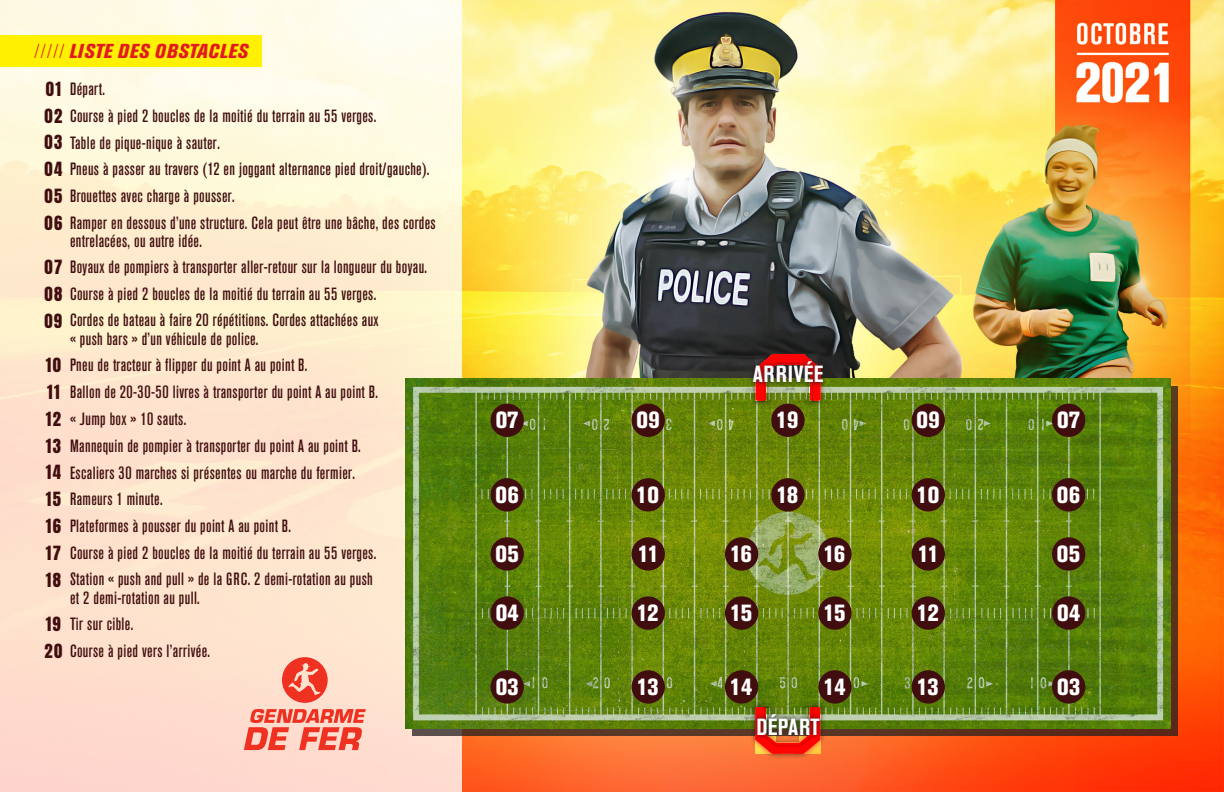
<style>
.page{position:relative;width:1224px;height:792px;background:#fff}
.page>*{position:absolute;margin:0;border:0;box-sizing:border-box;transform-origin:0 0}
.chiffre_terrain{font:800 condensed 23.2px "Akzidenz Grotesk Pro";letter-spacing:-.01em;color:#fff}
.t1{font:700 condensed 23.2px "Akzidenz Grotesk Pro";letter-spacing:.03em;color:#fff}
.t2{font:700 condensed 23.2px "Akzidenz Grotesk Pro";letter-spacing:.01em;color:#fff}
.t3{font:italic 800 condensed 20px "Akzidenz Grotesk Pro";letter-spacing:.03em;color:#e21a21}
.Paragraph_Style_1{font:500 condensed 17.6px/18.6px "Akzidenz Grotesk Pro";letter-spacing:.02em;color:#410e10}
.chiffre_énumération{font:16.7px "Anton";letter-spacing:.075em;color:#410e10}
.s1{font-weight:300;font-style:normal}
.s2{font-family:"Anton";font-weight:400;font-stretch:normal;font-size:16.7px}
</style>
<div class="page">
<img style="left:461px;top:0;width:763px;height:792px">
<svg style="left:0;top:0;width:461px;height:792px;background:#feead3"></svg>
<div style="left:413px;top:386px;width:765px;height:350px;background:#231f20;opacity:.75"></div>
<img style="left:405px;top:379px;width:766px;height:349px">
<div style="left:744px;top:348px;width:88px;height:59px;background:#231f20;opacity:.75"></div>
<svg style="left:747px;top:354px;width:82px;height:48px;background:#966434"></svg>
<div style="left:744px;top:701px;width:88px;height:59px;background:#231f20;opacity:.75"></div>
<svg style="left:747px;top:706px;width:82px;height:48px;background:#cf5722"></svg>
<div style="left:490px;top:478px;width:34px;height:34px;background:#410e10;border-radius:50%"></div>
<svg style="left:749px;top:357px;width:79px;height:30px;background:#702b18"></svg>
<svg style="left:753px;top:709px;width:71px;height:31px;background:#864726"></svg>
<div style="left:490px;top:404px;width:34px;height:33px;background:#410e10;border-radius:50%"></div>
<div style="left:490px;top:537px;width:34px;height:34px;background:#410e10;border-radius:50%"></div>
<div style="left:490px;top:596px;width:34px;height:34px;background:#410e10;border-radius:50%"></div>
<div style="left:490px;top:670px;width:34px;height:34px;background:#410e10;border-radius:50%"></div>
<div style="left:1052px;top:478px;width:33px;height:34px;background:#410e10;border-radius:50%"></div>
<div style="left:1052px;top:404px;width:33px;height:33px;background:#410e10;border-radius:50%"></div>
<div style="left:1052px;top:537px;width:33px;height:34px;background:#410e10;border-radius:50%"></div>
<div style="left:1052px;top:596px;width:33px;height:34px;background:#410e10;border-radius:50%"></div>
<div style="left:1052px;top:670px;width:33px;height:34px;background:#410e10;border-radius:50%"></div>
<div style="left:912px;top:478px;width:33px;height:34px;background:#410e10;border-radius:50%"></div>
<div style="left:912px;top:404px;width:33px;height:33px;background:#410e10;border-radius:50%"></div>
<div style="left:912px;top:537px;width:33px;height:34px;background:#410e10;border-radius:50%"></div>
<div style="left:912px;top:596px;width:33px;height:34px;background:#410e10;border-radius:50%"></div>
<div style="left:912px;top:670px;width:33px;height:34px;background:#410e10;border-radius:50%"></div>
<div style="left:632px;top:478px;width:33px;height:34px;background:#410e10;border-radius:50%"></div>
<div style="left:632px;top:404px;width:33px;height:33px;background:#410e10;border-radius:50%"></div>
<div style="left:632px;top:537px;width:33px;height:34px;background:#410e10;border-radius:50%"></div>
<div style="left:632px;top:596px;width:33px;height:34px;background:#410e10;border-radius:50%"></div>
<div style="left:632px;top:670px;width:33px;height:34px;background:#410e10;border-radius:50%"></div>
<div style="left:771px;top:478px;width:34px;height:34px;background:#410e10;border-radius:50%"></div>
<div style="left:771px;top:404px;width:34px;height:33px;background:#410e10;border-radius:50%"></div>
<div style="left:725px;top:596px;width:33px;height:34px;background:#410e10;border-radius:50%"></div>
<div style="left:725px;top:670px;width:33px;height:34px;background:#410e10;border-radius:50%"></div>
<div style="left:725px;top:537px;width:33px;height:34px;background:#410e10;border-radius:50%"></div>
<div style="left:818px;top:596px;width:34px;height:34px;background:#410e10;border-radius:50%"></div>
<div style="left:818px;top:670px;width:34px;height:34px;background:#410e10;border-radius:50%"></div>
<div style="left:818px;top:537px;width:34px;height:34px;background:#410e10;border-radius:50%"></div>
<div style="left:0;top:35px;width:262px;height:31px;background:#fff101"></div>
<svg style="left:282px;top:657px;width:46px;height:46px;background:#f47262"></svg>
<svg style="left:244px;top:709px;width:122px;height:41px;background:#f68677"></svg>
<p class="t3" style="left:34px;top:38px;width:215px"><span class="s1">/////</span> LISTE DES OBSTACLES</p>
<p class="Paragraph_Style_1" style="left:70px;top:79px;width:36px">Départ.</p>
<p class="Paragraph_Style_1" style="left:45px;top:106px;width:333px"><span class="s2">02</span> Course à pied 2 boucles de la moitié du terrain au 55 verges.</p>
<p class="Paragraph_Style_1" style="left:45px;top:133px;width:177px"><span class="s2">03</span> Table de pique-nique à sauter.</p>
<p class="Paragraph_Style_1" style="left:45px;top:159px;width:386px"><span class="s2">04</span> Pneus à passer au travers (12 en joggant alternance pied droit/gauche).</p>
<p class="Paragraph_Style_1" style="left:45px;top:186px;width:192px"><span class="s2">05</span> Brouettes avec charge à pousser.</p>
<p class="Paragraph_Style_1" style="left:70px;top:213px;width:367px;line-height:17.6px;text-indent:-26px"><span class="s2">06</span> Ramper en dessous d’une structure. Cela peut être une bâche, des cordes entrelacées, ou autre idée.</p>
<p class="Paragraph_Style_1" style="left:45px;top:257px;width:384px"><span class="s2">07</span> Boyaux de pompiers à transporter aller-retour sur la longueur du boyau.</p>
<p class="Paragraph_Style_1" style="left:45px;top:284px;width:333px"><span class="s2">08</span> Course à pied 2 boucles de la moitié du terrain au 55 verges.</p>
<p class="chiffre_énumération" style="left:46px;top:80px;width:16px">01</p>
<p class="chiffre_énumération" style="left:44px;top:312px;width:19px">09</p>
<p class="chiffre_énumération" style="left:46px;top:357px;width:16px">10</p>
<p class="chiffre_énumération" style="left:47px;top:384px;width:14px">11</p>
<p class="chiffre_énumération" style="left:46px;top:410px;width:16px">12</p>
<p class="chiffre_énumération" style="left:46px;top:437px;width:16px">13</p>
<p class="chiffre_énumération" style="left:46px;top:464px;width:16px">14</p>
<p class="chiffre_énumération" style="left:46px;top:491px;width:16px">15</p>
<p class="chiffre_énumération" style="left:46px;top:518px;width:16px">16</p>
<p class="chiffre_énumération" style="left:46px;top:544px;width:16px">17</p>
<p class="chiffre_énumération" style="left:46px;top:571px;width:16px">18</p>
<p class="chiffre_énumération" style="left:46px;top:615px;width:17px">19</p>
<p class="Paragraph_Style_1" style="left:70px;top:310px;width:310px">Cordes de bateau à faire 20 répétitions. Cordes attachées aux « push bars » d’un véhicule de police.</p>
<p class="Paragraph_Style_1" style="left:70px;top:355px;width:239px">Pneu de tracteur à flipper du point A au point B.</p>
<p class="Paragraph_Style_1" style="left:70px;top:382px;width:309px">Ballon de 20-30-50 livres à transporter du point A au point B.</p>
<p class="Paragraph_Style_1" style="left:70px;top:409px;width:118px">« Jump box » 10 sauts.</p>
<p class="Paragraph_Style_1" style="left:70px;top:436px;width:292px">Mannequin de pompier à transporter du point A au point B.</p>
<p class="Paragraph_Style_1" style="left:70px;top:463px;width:287px">Escaliers 30 marches si présentes ou marche du fermier.</p>
<p class="Paragraph_Style_1" style="left:70px;top:489px;width:94px">Rameurs 1 minute.</p>
<p class="Paragraph_Style_1" style="left:70px;top:516px;width:223px">Plateformes à pousser du point A au point B.</p>
<p class="Paragraph_Style_1" style="left:70px;top:543px;width:308px">Course à pied 2 boucles de la moitié du terrain au 55 verges.</p>
<p class="Paragraph_Style_1" style="left:70px;top:569px;width:304px">Station « push and pull » de la GRC. 2 demi-rotation au push et 2 demi-rotation au pull.</p>
<p class="Paragraph_Style_1" style="left:70px;top:614px;width:65px">Tir sur cible.</p>
<p class="Paragraph_Style_1" style="left:45px;top:641px;width:167px"><span class="s2">20</span> Course à pied vers l’arrivée.</p>
<p class="chiffre_terrain" style="left:496px;top:405px;width:25px">07</p>
<p class="chiffre_terrain" style="left:495px;top:479px;width:25px">06</p>
<p class="chiffre_terrain" style="left:495px;top:539px;width:25px">05</p>
<p class="chiffre_terrain" style="left:496px;top:598px;width:25px">04</p>
<p class="chiffre_terrain" style="left:496px;top:672px;width:25px">03</p>
<p class="t1" style="left:753px;top:359px;width:72px">ARRIVÉE</p>
<p class="chiffre_terrain" style="left:636px;top:405px;width:25px">09</p>
<p class="chiffre_terrain" style="left:776px;top:405px;width:24px">19</p>
<p class="chiffre_terrain" style="left:917px;top:405px;width:25px">09</p>
<p class="chiffre_terrain" style="left:1057px;top:405px;width:25px">07</p>
<p class="chiffre_terrain" style="left:636px;top:479px;width:25px">10</p>
<p class="chiffre_terrain" style="left:776px;top:479px;width:24px">18</p>
<p class="chiffre_terrain" style="left:916px;top:479px;width:25px">10</p>
<p class="chiffre_terrain" style="left:1057px;top:479px;width:25px">06</p>
<p class="chiffre_terrain" style="left:638px;top:539px;width:23px">11</p>
<p class="chiffre_terrain" style="left:730px;top:539px;width:24px">16</p>
<p class="chiffre_terrain" style="left:823px;top:539px;width:24px">16</p>
<p class="chiffre_terrain" style="left:918px;top:539px;width:23px">11</p>
<p class="chiffre_terrain" style="left:1057px;top:539px;width:25px">05</p>
<p class="chiffre_terrain" style="left:636px;top:598px;width:24px">12</p>
<p class="chiffre_terrain" style="left:730px;top:598px;width:24px">15</p>
<p class="chiffre_terrain" style="left:823px;top:598px;width:24px">15</p>
<p class="chiffre_terrain" style="left:916px;top:598px;width:24px">12</p>
<p class="chiffre_terrain" style="left:1057px;top:598px;width:25px">04</p>
<p class="chiffre_terrain" style="left:636px;top:672px;width:24px">13</p>
<p class="chiffre_terrain" style="left:730px;top:672px;width:24px">14</p>
<p class="chiffre_terrain" style="left:823px;top:672px;width:24px">14</p>
<p class="chiffre_terrain" style="left:916px;top:672px;width:24px">13</p>
<p class="chiffre_terrain" style="left:1057px;top:672px;width:25px">03</p>
<p class="t2" style="left:757px;top:712px;width:64px">DÉPART</p>
</div>
